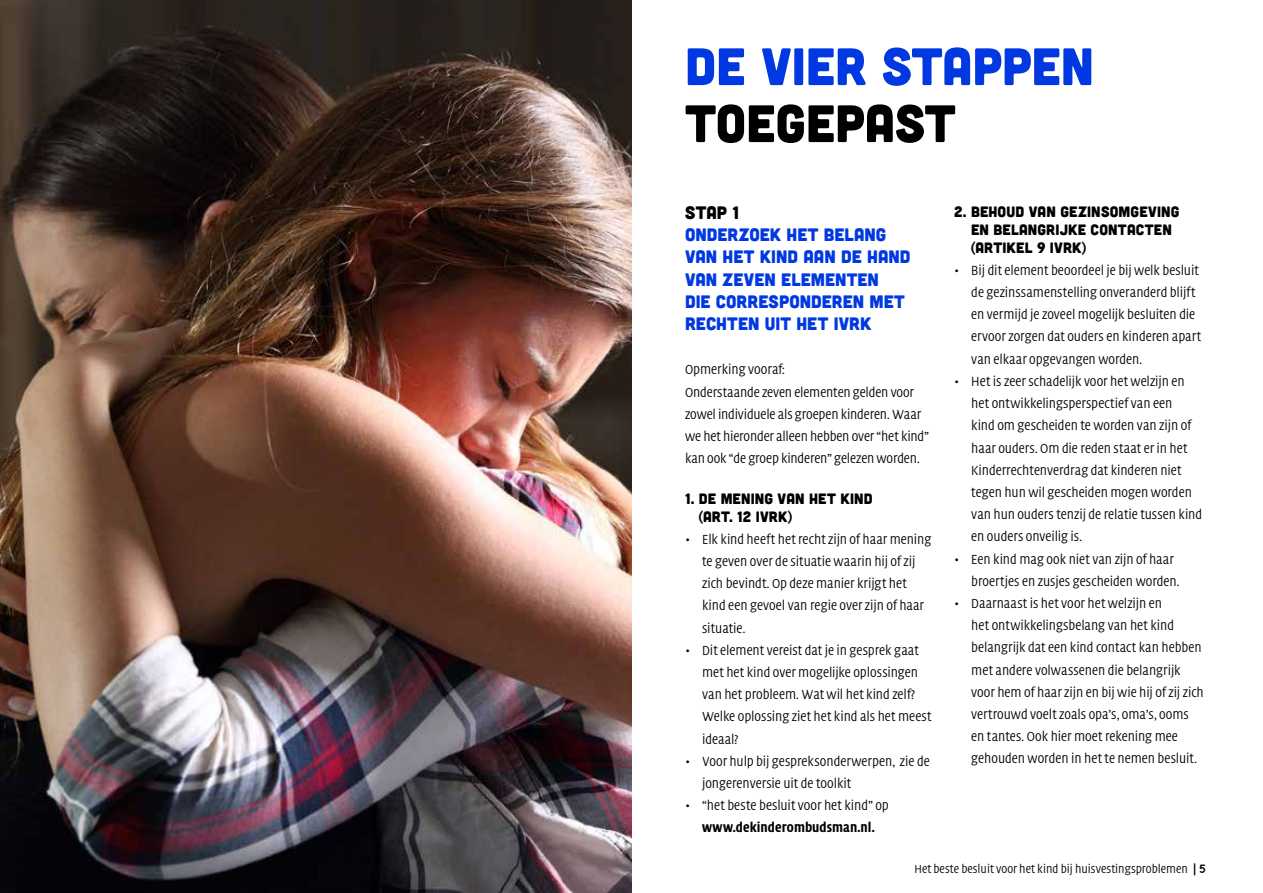
<style>
.page{position:relative;width:1263px;height:893px;background:#fff}
.page>*{position:absolute;margin:0;border:0;box-sizing:border-box;transform-origin:0 0}
.KO_H2{font:52.5px/57px "Cubano";color:#0038e1}
.KO_H3{font:18px/22.2px "Cubano";color:#0038e1}
.KO_H3-2{font:18px "Cubano";color:#000}
.KO_H3-3{font:15px/18px "Cubano";letter-spacing:.01em;color:#000}
.KO_Broodtekst{font:300 13.5px/22.2px "Quadraat OT Head";letter-spacing:-.005em;color:#000}
.t1{font:300 12px "Quadraat OT Head";color:#000}
.s1{color:#000}
.s2{font-weight:700}
.s3{font-family:"Quicksand";font-weight:700}
</style>
<div class="page">
<img style="left:0;top:0;width:631px;height:893px">
<h2 class="KO_H2" style="left:685px;top:36px;width:410px">DE VIER STAPPEN<br><span class="s1">TOEGEPAST</span></h2>
<h3 class="KO_H3-2" style="left:685px;top:201px;width:56px">STAP 1</h3>
<h3 class="KO_H3" style="left:685px;top:223px;width:227px">ONDERZOEK HET BELANG<br>VAN HET KIND AAN DE HAND<br>VAN ZEVEN ELEMENTEN<br>DIE CORRESPONDEREN MET<br>RECHTEN UIT HET IVRK</h3>
<p class="KO_Broodtekst" style="left:685px;top:359px;width:101px">Opmerking vooraf:</p>
<p class="KO_Broodtekst" style="left:685px;top:381px;width:245px">Onderstaande zeven elementen gelden voor zowel individuele als groepen kinderen. Waar we het hieronder alleen hebben over “het kind” kan ook “de groep kinderen” gelezen worden.</p>
<h3 class="KO_H3-3" style="left:699px;top:489px;width:175px;text-indent:-14px">1. DE MENING VAN HET KIND (ART. 12 IVRK)</h3>
<p class="KO_Broodtekst" style="left:702px;top:528px;width:231px;text-indent:-17px">• Elk kind heeft het recht zijn of haar mening te geven over de situatie waarin hij of zij zich bevindt. Op deze manier krijgt het kind een gevoel van regie over zijn of haar situatie.</p>
<p class="KO_Broodtekst" style="left:702px;top:639px;width:231px;text-indent:-17px">• Dit element vereist dat je in gesprek gaat met het kind over mogelijke oplossingen van het probleem. Wat wil het kind zelf?<br>Welke oplossing ziet het kind als het meest ideaal?</p>
<p class="KO_Broodtekst" style="left:702px;top:750px;width:229px;text-indent:-17px">• Voor hulp bij gespreksonderwerpen, zie de jongerenversie uit de toolkit</p>
<p class="KO_Broodtekst" style="left:685px;top:795px;width:205px;text-align:center">• “het beste besluit voor het kind” op <span class="s2">www.dekinderombudsman.nl.</span></p>
<h3 class="KO_H3-3" style="left:971px;top:202px;width:210px;text-indent:-17px">2. BEHOUD VAN GEZINSOMGEVING<br>EN BELANGRIJKE CONTACTEN (ARTIKEL 9 IVRK)</h3>
<p class="KO_Broodtekst" style="left:971px;top:260px;width:231px;text-indent:-17px">• Bij dit element beoordeel je bij welk besluit de gezinssamenstelling onveranderd blijft en vermijd je zoveel mogelijk besluiten die ervoor zorgen dat ouders en kinderen apart van elkaar opgevangen worden.</p>
<p class="KO_Broodtekst" style="left:971px;top:371px;width:233px;text-indent:-17px">• Het is zeer schadelijk voor het welzijn en het ontwikkelingsperspectief van een<br>kind om gescheiden te worden van zijn of haar ouders. Om die reden staat er in het Kinderrechtenverdrag dat kinderen niet tegen hun wil gescheiden mogen worden van hun ouders tenzij de relatie tussen kind en ouders onveilig is.</p>
<p class="KO_Broodtekst" style="left:971px;top:548px;width:210px;text-indent:-17px">• Een kind mag ook niet van zijn of haar broertjes en zusjes gescheiden worden.</p>
<p class="KO_Broodtekst" style="left:971px;top:593px;width:234px;text-indent:-17px">• Daarnaast is het voor het welzijn en<br>het ontwikkelingsbelang van het kind belangrijk dat een kind contact kan hebben met andere volwassenen die belangrijk voor hem of haar zijn en bij wie hij of zij zich vertrouwd voelt zoals opa’s, oma’s, ooms en tantes. Ook hier moet rekening mee gehouden worden in het te nemen besluit.</p>
<p class="t1" style="left:914px;top:862px;width:293px">Het beste besluit voor het kind bij huisvestingsproblemen <span class="s2">|</span> <span class="s3">5</span></p>
</div>
